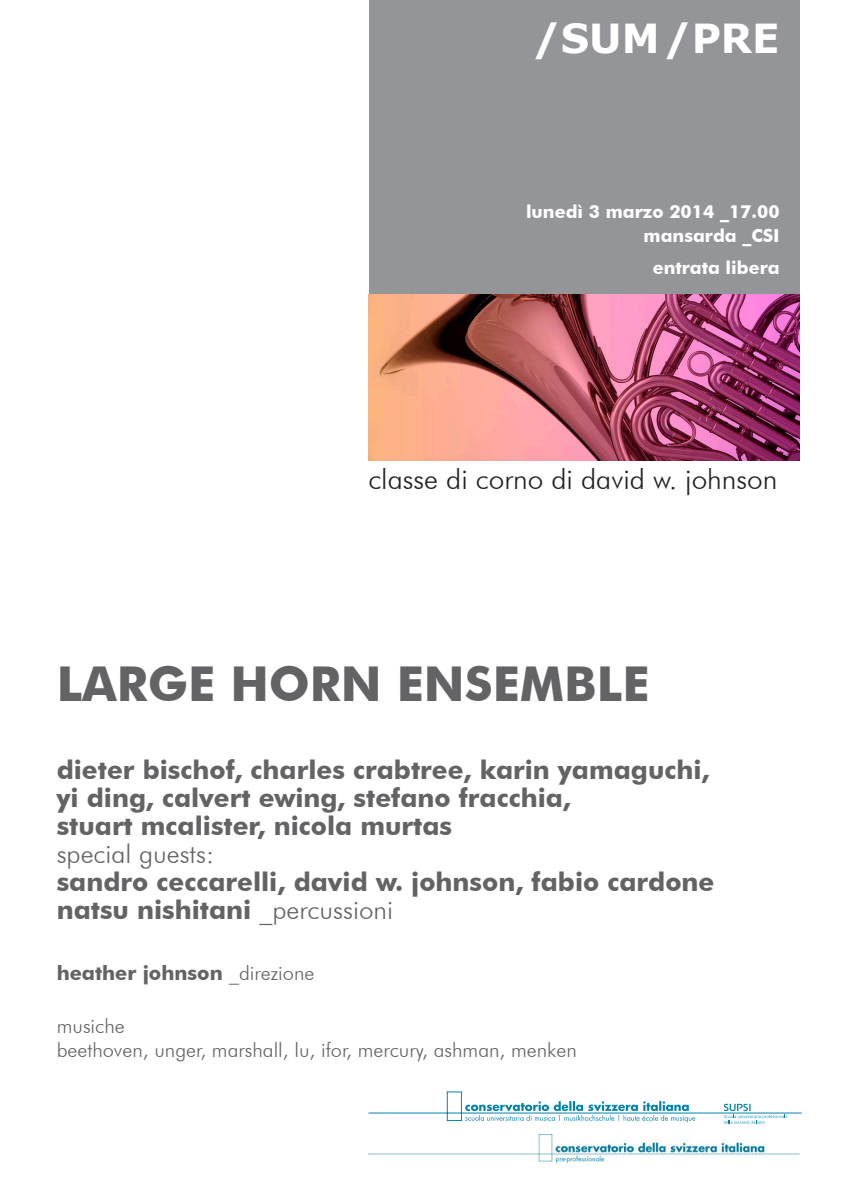
<style>
.page{position:relative;width:842px;height:1191px;background:#fff}
.page>*{position:absolute;margin:0;border:0;box-sizing:border-box;transform-origin:0 0}
.t1{font:700 48px "Futura BT";color:#636366}
.t2{font:700 40px "Verdana";color:#fff}
.t3{font:300 28px "Futura BT";color:#231f20}
.t4{font:700 26px/28px "Futura BT";color:#636366}
.t5{font:300 26px "Futura BT";color:#636366}
.t6{font:300 20px/24px "Futura BT";color:#636366}
.t7{font:700 20px "Futura BT";color:#636366}
.t8{font:700 18px/24px "Futura BT";color:#fff;text-align:right}
.s1{font-weight:300}
</style>
<div class="page">
<div style="left:369px;top:0;width:430px;height:295px;background:#939598"></div>
<svg style="left:368px;top:1091px;width:434px;height:32px"></svg>
<img style="left:369px;top:295px;width:430px;height:165px">
<img style="left:369px;top:1134px;width:430px;height:29px">
<h2 class="t2" style="left:533px;top:10px;width:248px">/SUM/PRE</h2>
<p class="t8" style="left:526px;top:199px;width:255px">lunedì 3 marzo 2014 _17.00 mansarda _CSI</p>
<p class="t8" style="left:653px;top:255px;width:128px">entrata libera</p>
<p class="t3" style="left:369px;top:462px;width:410px">classe di corno di david w. johnson</p>
<h1 class="t1" style="left:57px;top:655px;width:594px">LARGE HORN ENSEMBLE</h1>
<p class="t4" style="left:57px;top:755px;width:654px">dieter bischof, charles crabtree, karin yamaguchi, yi ding, calvert ewing, stefano fracchia,<br>stuart mcalister, nicola murtas</p>
<p class="t5" style="left:57px;top:838px;width:159px">special guests:</p>
<p class="t4" style="left:57px;top:867px;width:659px">sandro ceccarelli, david w. johnson, fabio cardone natsu nishitani <span class="s1">_percussioni</span></p>
<p class="t7" style="left:57px;top:960px;width:259px">heather johnson <span class="s1">_direzione</span></p>
<p class="t6" style="left:57px;top:1013px;width:522px">musiche<br>beethoven, unger, marshall, lu, ifor, mercury, ashman, menken</p>
</div>
